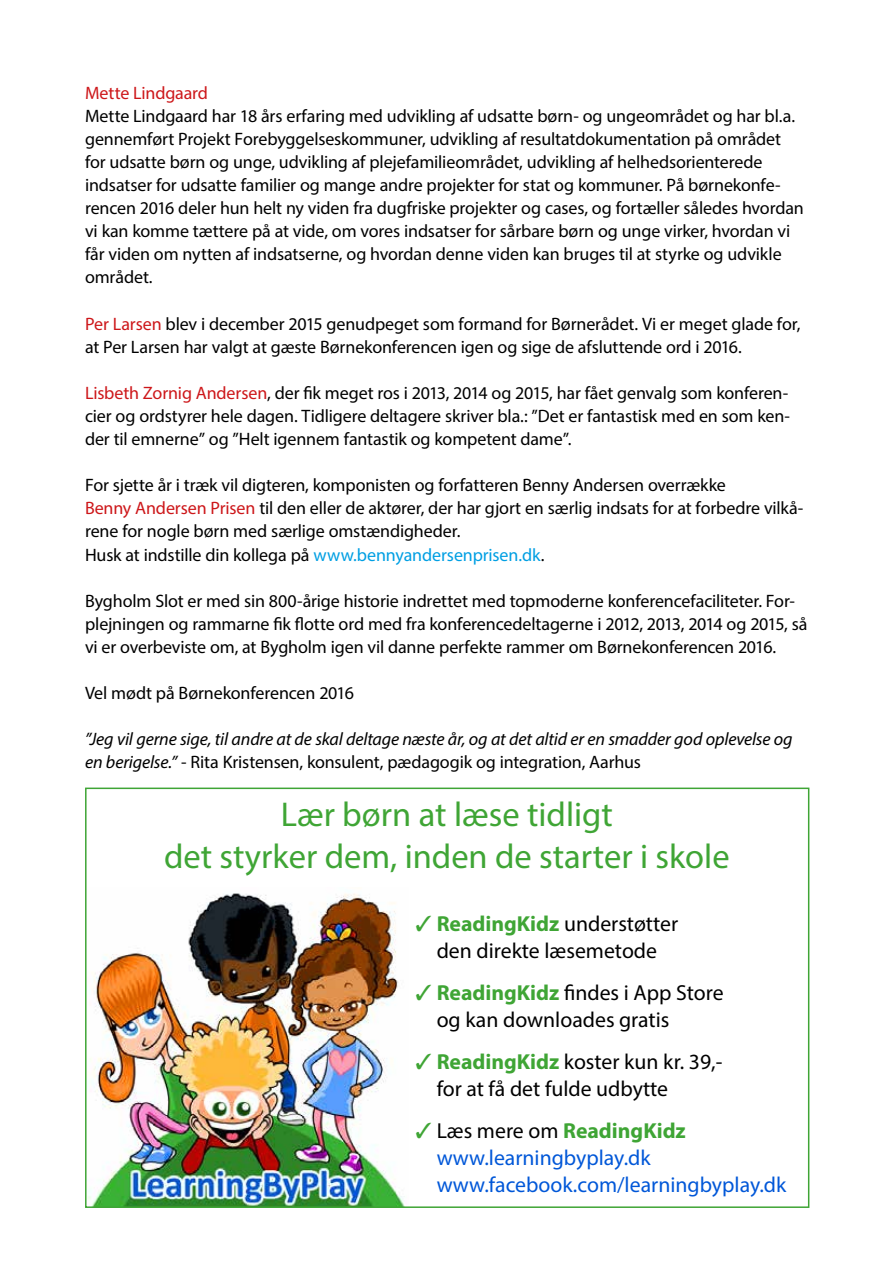
<style>
.page{position:relative;width:893px;height:1263px;background:#fff}
.page>*{position:absolute;margin:0;border:0;box-sizing:border-box;transform-origin:0 0}
.t1{font:34.5px/41.4px "Myriad Pro";color:#3fa535;text-align:center}
.t2{font:21.75px/27px "Myriad Pro";color:#000}
.t3{font:21.75px/27px "Myriad Pro";color:#0057d8}
.t4{font:18px/23.1px "Myriad Pro";letter-spacing:-.005em;color:#000}
.t5{font:italic 18px/23.1px "Myriad Pro";letter-spacing:-.01em;color:#000}
.t6{font:18px "Myriad Pro";letter-spacing:-.01em;color:#cd171a}
.s1{color:#cd171a}
.s2{color:#009fe3}
.s3{font-style:normal}
.s4{color:#3fa535}
.s5{font-weight:700;color:#3fa535}
.s6{color:#000}
</style>
<div class="page">
<img style="left:88px;top:893px;width:317px;height:312px">
<div style="left:85px;top:787px;width:724px;height:421px;border:2px solid #3fa535"></div>
<p class="t6" style="left:85px;top:81px;width:125px">Mette Lindgaard</p>
<p class="t4" style="left:85px;top:104px;width:720px">Mette Lindgaard har 18 års erfaring med udvikling af udsatte børn- og ungeområdet og har bl.a. gennemført Projekt Forebyggelseskommuner, udvikling af resultatdokumentation på området for udsatte børn og unge, udvikling af plejefamilieområdet, udvikling af helhedsorienterede indsatser for udsatte familier og mange andre projekter for stat og kommuner. På børnekonfe&shy;rencen 2016 deler hun helt ny viden fra dugfriske projekter og cases, og fortæller således hvordan vi kan komme tættere på at vide, om vores indsatser for sårbare børn og unge virker, hvordan vi får viden om nytten af indsatserne, og hvordan denne viden kan bruges til at styrke og udvikle området.</p>
<p class="t4" style="left:85px;top:312px;width:717px"><span class="s1">Per Larsen</span> blev i december 2015 genudpeget som formand for Børnerådet. Vi er meget glade for, at Per Larsen har valgt at gæste Børnekonferencen igen og sige de afsluttende ord i 2016.</p>
<p class="t4" style="left:85px;top:381px;width:706px;text-align:justify"><span class="s1">Lisbeth Zornig Andersen</span>, der fik meget ros i 2013, 2014 og 2015, har fået genvalg som konferen&shy;cier og ordstyrer hele dagen. Tidligere deltagere skriver bla.: ”Det er fantastisk med en som ken&shy;der til emnerne” og ”Helt igennem fantastik og kompetent dame”.</p>
<p class="t4" style="left:85px;top:473px;width:720px">For sjette år i træk vil digteren, komponisten og forfatteren Benny Andersen overrække<br><span class="s1">Benny Andersen Prisen</span> til den eller de aktører, der har gjort en særlig indsats for at forbedre vilkå&shy;rene for nogle børn med særlige omstændigheder.<br>Husk at indstille din kollega på <span class="s2">www.bennyandersenprisen.dk</span>.</p>
<p class="t4" style="left:85px;top:589px;width:724px">Bygholm Slot er med sin 800-årige historie indrettet med topmoderne konferencefaciliteter. For&shy;plejningen og rammarne fik flotte ord med fra konferencedeltagerne i 2012, 2013, 2014 og 2015, så vi er overbeviste om, at Bygholm igen vil danne perfekte rammer om Børnekonferencen 2016.</p>
<p class="t4" style="left:85px;top:681px;width:270px">Vel mødt på Børnekonferencen 2016</p>
<p class="t5" style="left:85px;top:727px;width:709px">”Jeg vil gerne sige, til andre at de skal deltage næste år, og at det altid er en smadder god oplevelse og en berigelse.” <span class="s3">- Rita Kristensen, konsulent, pædagogik og integration, Aarhus</span></p>
<h1 class="t1" style="left:164px;top:794px;width:567px">Lær børn at læse tidligt<br>det styrker dem, inden de starter i skole</h1>
<p class="t2" style="left:415px;top:910px;width:264px;text-align:center"><span class="s4">✓</span> <span class="s5">ReadingKidz</span> understøtter den direkte læsemetode</p>
<p class="t2" style="left:437px;top:979px;width:288px;text-indent:-21px"><span class="s4">✓</span> <span class="s5">ReadingKidz</span> findes i App Store og kan downloades gratis</p>
<p class="t2" style="left:437px;top:1048px;width:287px;text-indent:-21px"><span class="s4">✓</span> <span class="s5">ReadingKidz</span> koster kun kr. 39,- for at få det fulde udbytte</p>
<p class="t3" style="left:437px;top:1117px;width:351px;text-indent:-21px"><span class="s4">✓</span> <span class="s6">Læs mere om</span> <span class="s5">ReadingKidz </span>www.learningbyplay.dk www.facebook.com/learningbyplay.dk</p>
</div>
